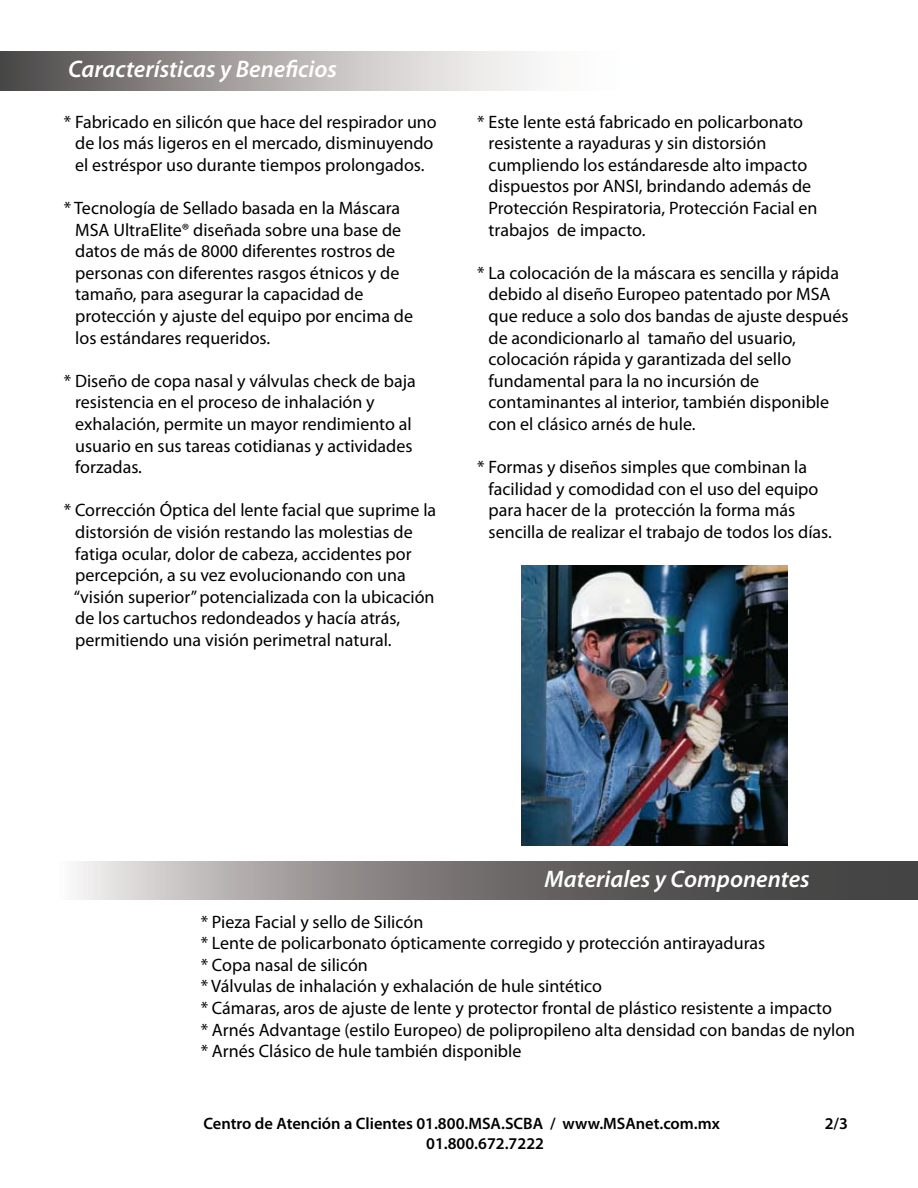
<style>
.page{position:relative;width:918px;height:1188px;background:#fff}
.page>*{position:absolute;margin:0;border:0;box-sizing:border-box;transform-origin:0 0}
.t1{font:italic 600 24px "Myriad Pro";color:#fff}
.t2{font:18px/21.6px "Myriad Pro";color:#000}
.t3{font:600 16.5px "Myriad Pro";color:#000}
</style>
<div class="page">
<svg style="left:0;top:52px;width:534px;height:38px;background:#aaa6a6"></svg>
<img style="left:522px;top:566px;width:265px;height:280px">
<svg style="left:78px;top:861px;width:840px;height:38px;background:#7e7b7a"></svg>
<h1 class="t1" style="left:68px;top:54px;width:271px">Características y Beneficios</h1>
<p class="t2" style="left:64px;top:110px;width:375px;text-align:center">* Fabricado en silicón que hace del respirador uno de los más ligeros en el mercado, disminuyendo el estréspor uso durante tiempos prolongados.</p>
<p class="t2" style="left:75px;top:197px;width:339px;text-indent:-11px">* Tecnología de Sellado basada en la Máscara MSA UltraElite® diseñada sobre una base de datos de más de 8000 diferentes rostros de personas con diferentes rasgos étnicos y de tamaño, para asegurar la capacidad de protección y ajuste del equipo por encima de los estándares requeridos.</p>
<p class="t2" style="left:75px;top:370px;width:342px;text-indent:-11px">* Diseño de copa nasal y válvulas check de baja resistencia en el proceso de inhalación y exhalación, permite un mayor rendimiento al usuario en sus tareas cotidianas y actividades forzadas.</p>
<p class="t2" style="left:74px;top:499px;width:364px;text-indent:-10px">* Corrección Óptica del lente facial que suprime la distorsión de visión restando las molestias de fatiga ocular, dolor de cabeza, accidentes por percepción, a su vez evolucionando con una “visión superior” potencializada con la ubicación de los cartuchos redondeados y hacía atrás, permitiendo una visión perimetral natural.</p>
<p class="t2" style="left:489px;top:110px;width:330px;text-indent:-11px">* Este lente está fabricado en policarbonato resistente a rayaduras y sin distorsión cumpliendo los estándaresde alto impacto dispuestos por ANSI, brindando además de Protección Respiratoria, Protección Facial en trabajos de impacto.</p>
<p class="t2" style="left:489px;top:262px;width:361px;text-indent:-11px">* La colocación de la máscara es sencilla y rápida debido al diseño Europeo patentado por MSA que reduce a solo dos bandas de ajuste después de acondicionarlo al tamaño del usuario, colocación rápida y garantizada del sello fundamental para la no incursión de contaminantes al interior, también disponible con el clásico arnés de hule.</p>
<p class="t2" style="left:489px;top:456px;width:345px;text-indent:-11px">* Formas y diseños simples que combinan la facilidad y comodidad con el uso del equipo para hacer de la protección la forma más sencilla de realizar el trabajo de todos los días.</p>
<h1 class="t1" style="left:545px;top:864px;width:267px">Materiales y Componentes</h1>
<p class="t2" style="left:201px;top:910px;width:656px">* Pieza Facial y sello de Silicón<br>* Lente de policarbonato ópticamente corregido y protección antirayaduras<br>* Copa nasal de silicón<br>* Válvulas de inhalación y exhalación de hule sintético<br>* Cámaras, aros de ajuste de lente y protector frontal de plástico resistente a impacto<br>* Arnés Advantage (estilo Europeo) de polipropileno alta densidad con bandas de nylon * Arnés Clásico de hule también disponible</p>
<p class="t3" style="left:203px;top:1113px;width:518px">Centro de Atención a Clientes 01.800.MSA.SCBA / www.MSAnet.com.mx</p>
<p class="t3" style="left:825px;top:1113px;width:25px">2/3</p>
<p class="t3" style="left:426px;top:1133px;width:119px">01.800.672.7222</p>
</div>
